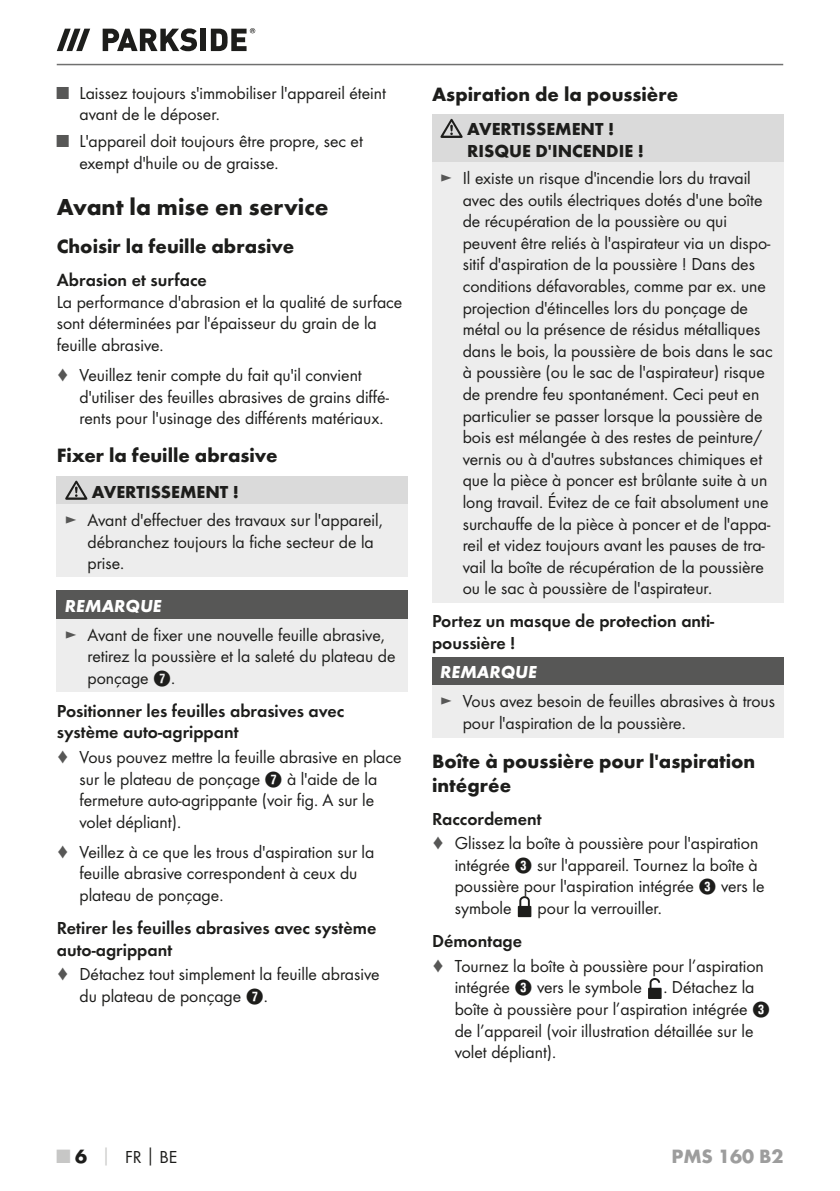
<style>
.page{position:relative;width:840px;height:1191px;background:#fff}
.page>*{position:absolute;margin:0;border:0;box-sizing:border-box;transform-origin:0 0}
.t1{font:700 24px "Futura";color:#1d1d1b}
.t2{font:700 20px/24px "Futura";color:#1d1d1b}
.t3{font:700 20px "Futura";color:#9d9d9d}
.t4{font:18px/21.6px "Futura Boo";color:#1d1d1b}
.t5{font:18px/21.6px "Futura Dem";color:#1d1d1b}
.t6{font:700 18px/21.6px "Futura";color:#1d1d1b}
.t7{font:italic 700 18px "Futura";color:#fff}
.s1{color:#575756}
.s2{font-family:"Hako PI Nummern"}
.s3{font-family:"Futura";font-weight:700;font-size:20px;color:#c7c7c6}
.s4{font-family:"Futura";font-weight:700;font-size:20px}
.s5{font-family:"Futura";font-weight:700;color:#c7c7c6}
.s6{font-family:"Futura";font-weight:700}
</style>
<div class="page">
<hr style="left:57px;top:64px;width:725px;height:1px;background:#70706f">
<svg style="left:57px;top:29px;width:33px;height:22px"></svg>
<svg style="left:103px;top:28px;width:94px;height:23px"></svg>
<div style="left:200px;top:29px;width:6px;height:22px;background:#1d1d1b"></div>
<svg style="left:211px;top:28px;width:44px;height:23px"></svg>
<div style="left:57px;top:476px;width:351px;height:28px;background:#dadada"></div>
<div style="left:57px;top:504px;width:351px;height:73px;background:#ededed"></div>
<svg style="left:65px;top:481px;width:22px;height:19px"></svg>
<div style="left:57px;top:591px;width:351px;height:28px;background:#575756"></div>
<div style="left:57px;top:619px;width:351px;height:73px;background:#ededed"></div>
<div style="left:432px;top:115px;width:350px;height:47px;background:#dadada"></div>
<div style="left:432px;top:162px;width:350px;height:440px;background:#ededed"></div>
<svg style="left:440px;top:119px;width:22px;height:19px"></svg>
<div style="left:432px;top:657px;width:350px;height:28px;background:#575756"></div>
<div style="left:432px;top:685px;width:350px;height:52px;background:#ededed"></div>
<svg style="left:517px;top:896px;width:14px;height:21px"></svg>
<svg style="left:648px;top:978px;width:13px;height:21px"></svg>
<p class="t4" style="left:79px;top:83px;width:308px;text-indent:-23px"><span class="s1">■</span> Laissez toujours s'immobiliser l'appareil éteint avant de le déposer.</p>
<p class="t4" style="left:79px;top:131px;width:285px;text-indent:-23px"><span class="s1">■</span> L'appareil doit toujours être propre, sec et exempt d'huile ou de graisse.</p>
<h1 class="t1" style="left:57px;top:197px;width:273px">Avant la mise en service</h1>
<p class="t2" style="left:57px;top:236px;width:239px">Choisir la feuille abrasive</p>
<p class="t5" style="left:57px;top:270px;width:151px">Abrasion et surface</p>
<p class="t4" style="left:57px;top:292px;width:347px">La performance d'abrasion et la qualité de surface sont déterminées par l'épaisseur du grain de la feuille abrasive.</p>
<p class="t4" style="left:79px;top:365px;width:311px;text-indent:-23px"><span class="s1">♦</span> Veuillez tenir compte du fait qu'il convient d'utiliser des feuilles abrasives de grains diffé&shy;rents pour l'usinage des différents matériaux.</p>
<p class="t2" style="left:57px;top:445px;width:222px">Fixer la feuille abrasive</p>
<p class="t6" style="left:92px;top:483px;width:148px">AVERTISSEMENT !</p>
<p class="t4" style="left:87px;top:510px;width:296px;text-indent:-23px"><span class="s1">►</span> Avant d'effectuer des travaux sur l'appareil, débranchez toujours la fiche secteur de la prise.</p>
<p class="t7" style="left:65px;top:600px;width:98px">REMARQUE</p>
<p class="t4" style="left:87px;top:624px;width:309px;text-indent:-23px"><span class="s1">►</span> Avant de fixer une nouvelle feuille abrasive, retirez la poussière et la saleté du plateau de ponçage <span class="s2">7</span>.</p>
<p class="t5" style="left:57px;top:701px;width:289px">Positionner les feuilles abrasives avec système auto-agrippant</p>
<p class="t4" style="left:79px;top:747px;width:323px;text-indent:-23px"><span class="s1">♦</span> Vous pouvez mettre la feuille abrasive en place sur le plateau de ponçage <span class="s2">7</span> à l'aide de la fermeture auto-agrippante (voir fig. A sur le volet dépliant).</p>
<p class="t4" style="left:79px;top:842px;width:296px;text-indent:-23px"><span class="s1">♦</span> Veillez à ce que les trous d'aspiration sur la feuille abrasive correspondent à ceux du plateau de ponçage.</p>
<p class="t5" style="left:57px;top:918px;width:321px">Retirer les feuilles abrasives avec système auto-agrippant</p>
<p class="t4" style="left:79px;top:964px;width:301px;text-indent:-23px"><span class="s1">♦</span> Détachez tout simplement la feuille abrasive du plateau de ponçage <span class="s2">7</span>.</p>
<p class="t2" style="left:432px;top:84px;width:247px">Aspiration de la poussière</p>
<p class="t6" style="left:467px;top:119px;width:178px">AVERTISSEMENT !<br>RISQUE D'INCENDIE !</p>
<p class="t4" style="left:462px;top:168px;width:311px;text-indent:-23px"><span class="s1">►</span> Il existe un risque d'incendie lors du travail avec des outils électriques dotés d'une boîte de récupération de la poussière ou qui peuvent être reliés à l'aspirateur via un dispo&shy;sitif d'aspiration de la poussière ! Dans des conditions défavorables, comme par ex. une projection d'étincelles lors du ponçage de métal ou la présence de résidus métalliques dans le bois, la poussière de bois dans le sac à poussière (ou le sac de l'aspirateur) risque de prendre feu spontanément. Ceci peut en particulier se passer lorsque la poussière de bois est mélangée à des restes de peinture/ vernis ou à d'autres substances chimiques et que la pièce à poncer est brûlante suite à un long travail. Évitez de ce fait absolument une surchauffe de la pièce à poncer et de l'appa&shy;reil et videz toujours avant les pauses de tra&shy;vail la boîte de récupération de la poussière ou le sac à poussière de l'aspirateur.</p>
<p class="t5" style="left:432px;top:611px;width:283px">Portez un masque de protection anti&shy;poussière !</p>
<p class="t7" style="left:440px;top:666px;width:98px">REMARQUE</p>
<p class="t4" style="left:462px;top:691px;width:314px;text-indent:-23px"><span class="s1">►</span> Vous avez besoin de feuilles abrasives à trous pour l'aspiration de la poussière.</p>
<p class="t2" style="left:432px;top:750px;width:324px">Boîte à poussière pour l'aspiration intégrée</p>
<p class="t5" style="left:432px;top:809px;width:111px">Raccordement</p>
<p class="t4" style="left:454px;top:833px;width:311px;text-indent:-23px"><span class="s1">♦</span> Glissez la boîte à poussière pour l'aspiration intégrée <span class="s2">3</span> sur l'appareil. Tournez la boîte à poussière pour l'aspiration intégrée <span class="s2">3</span> vers le symbole</p>
<p class="t4" style="left:537px;top:898px;width:126px">pour la verrouiller.</p>
<p class="t5" style="left:432px;top:931px;width:92px">Démontage</p>
<p class="t4" style="left:454px;top:956px;width:317px;text-indent:-23px"><span class="s1">♦</span> Tournez la boîte à poussière pour l’aspiration intégrée <span class="s2">3</span> vers le symbole . Détachez la boîte à poussière pour l’aspiration intégrée <span class="s2">3 </span>de l’appareil (voir illustration détaillée sur le volet dépliant).</p>
<p class="t4" style="left:57px;top:1146px;width:122px"><span class="s3">■</span> <span class="s4">6</span> <span class="s5">│</span> FR<span class="s6">│</span>BE</p>
<p class="t3" style="left:671px;top:1147px;width:114px">PMS 160 B2</p>
</div>
